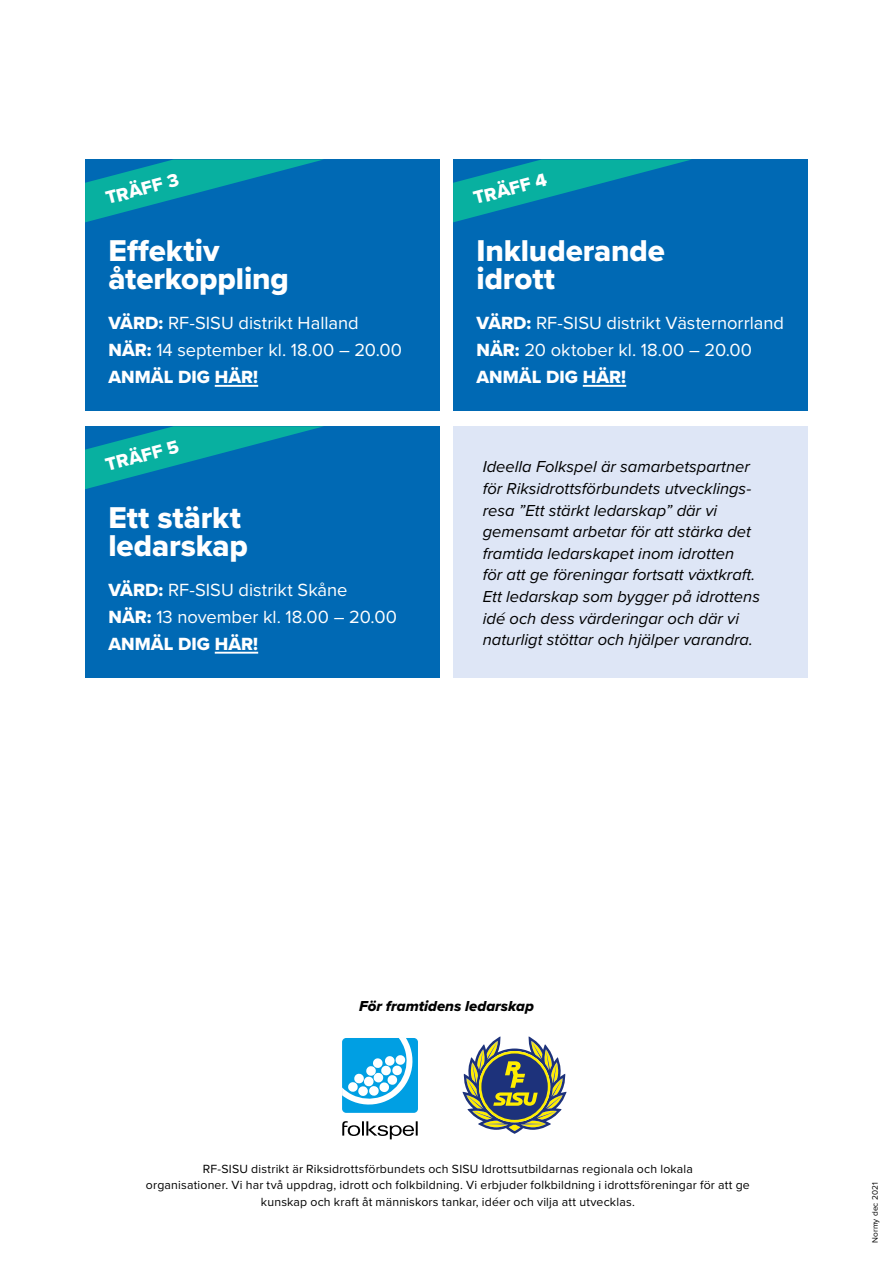
<style>
.page{position:relative;width:893px;height:1263px;background:#fff}
.page>*{position:absolute;margin:0;border:0;box-sizing:border-box;transform-origin:0 0}
.t1{font:31.2px/28.7px "Proxima Nova Extrabld";letter-spacing:-.005em;color:#fff}
.t2{font:18.75px "Proxima Nova Extrabld";color:#fff}
.t3{font:18.3px/27.2px "Proxima Nova";color:#fff}
.t4{font:18.3px "Proxima Nova Extrabld";color:#fff}
.t5{font:italic 16.5px/21.6px "Proxima Nova";color:#000}
.t6{font:15px "Proxima Nova Extrabld It";color:#000}
.t7{font:12.3px/16.4px "Proxima Nova";letter-spacing:.015em;color:#000;text-align:center}
.t8{font:8.25px "Proxima Nova";letter-spacing:.025em;color:#000}
.s1{font-family:"Proxima Nova Extrabld"}
</style>
<div class="page">
<div style="left:453px;top:426px;width:355px;height:252px;background:#dee6f6"></div>
<div style="left:342px;top:1038px;width:76px;height:75px;background:#009fe3;border-radius:4px"></div>
<svg style="left:342px;top:1038px;width:71px;height:68px"></svg>
<svg style="left:342px;top:1121px;width:76px;height:18px"></svg>
<svg style="left:462px;top:1036px;width:105px;height:98px"></svg>
<div style="left:85px;top:159px;width:355px;height:252px;background:#0069b4"></div>
<svg style="left:85px;top:159px;width:238px;height:63px"></svg>
<div style="left:85px;top:426px;width:355px;height:252px;background:#0069b4"></div>
<svg style="left:85px;top:426px;width:238px;height:63px"></svg>
<div style="left:453px;top:159px;width:355px;height:252px;background:#0069b4"></div>
<svg style="left:453px;top:159px;width:238px;height:63px"></svg>
<hr style="left:215px;top:385px;width:43px;height:2px;background:#fff">
<hr style="left:215px;top:652px;width:43px;height:2px;background:#fff">
<hr style="left:583px;top:385px;width:43px;height:2px;background:#fff">
<p class="t2" style="left:103px;top:185px;width:76px;rotate:-15deg">TRÄFF 3</p>
<h1 class="t1" style="left:108px;top:235px;width:182px">Effektiv återkoppling</h1>
<p class="t3" style="left:108px;top:309px;width:295px"><span class="s1">VÄRD:</span> RF-SISU distrikt Halland<br><span class="s1">NÄR:</span> 14 september kl. 18.00 – 20.00</p>
<p class="t4" style="left:108px;top:364px;width:151px">ANMÄL DIG HÄR!</p>
<p class="t2" style="left:102px;top:452px;width:77px;rotate:-15deg">TRÄFF 5</p>
<h1 class="t1" style="left:108px;top:502px;width:141px">Ett stärkt ledarskap</h1>
<p class="t3" style="left:108px;top:575px;width:290px"><span class="s1">VÄRD:</span> RF-SISU distrikt Skåne<br><span class="s1">NÄR:</span> 13 november kl. 18.00 – 20.00</p>
<p class="t4" style="left:108px;top:630px;width:151px">ANMÄL DIG HÄR!</p>
<p class="t2" style="left:470px;top:185px;width:77px;rotate:-15deg">TRÄFF 4</p>
<h1 class="t1" style="left:476px;top:235px;width:190px">Inkluderande idrott</h1>
<p class="t3" style="left:476px;top:309px;width:309px"><span class="s1">VÄRD:</span> RF-SISU distrikt Västernorrland<br><span class="s1">NÄR:</span> 20 oktober kl. 18.00 – 20.00</p>
<p class="t4" style="left:476px;top:364px;width:151px">ANMÄL DIG HÄR!</p>
<p class="t5" style="left:483px;top:455px;width:279px">Ideella Folkspel är samarbetspartner för Riksidrottsförbundets utvecklings&shy;resa ”Ett stärkt ledarskap” där vi gemensamt arbetar för att stärka det framtida ledarskapet inom idrotten<br>för att ge föreningar fortsatt växtkraft.<br>Ett ledarskap som bygger på idrottens idé och dess värderingar och där vi naturligt stöttar och hjälper varandra.</p>
<p class="t6" style="left:359px;top:995px;width:176px">För framtidens ledarskap</p>
<p class="t7" style="left:146px;top:1160px;width:605px">RF-SISU distrikt är Riksidrottsförbundets och SISU Idrottsutbildarnas regionala och lokala<br>organisationer. Vi har två uppdrag, idrott och folkbildning. Vi erbjuder folkbildning i idrottsföreningar för att ge kunskap och kraft åt människors tankar, idéer och vilja att utvecklas.</p>
<p class="t8" style="left:869px;top:1243px;width:62px;rotate:-90deg">Normy dec 2021</p>
</div>
